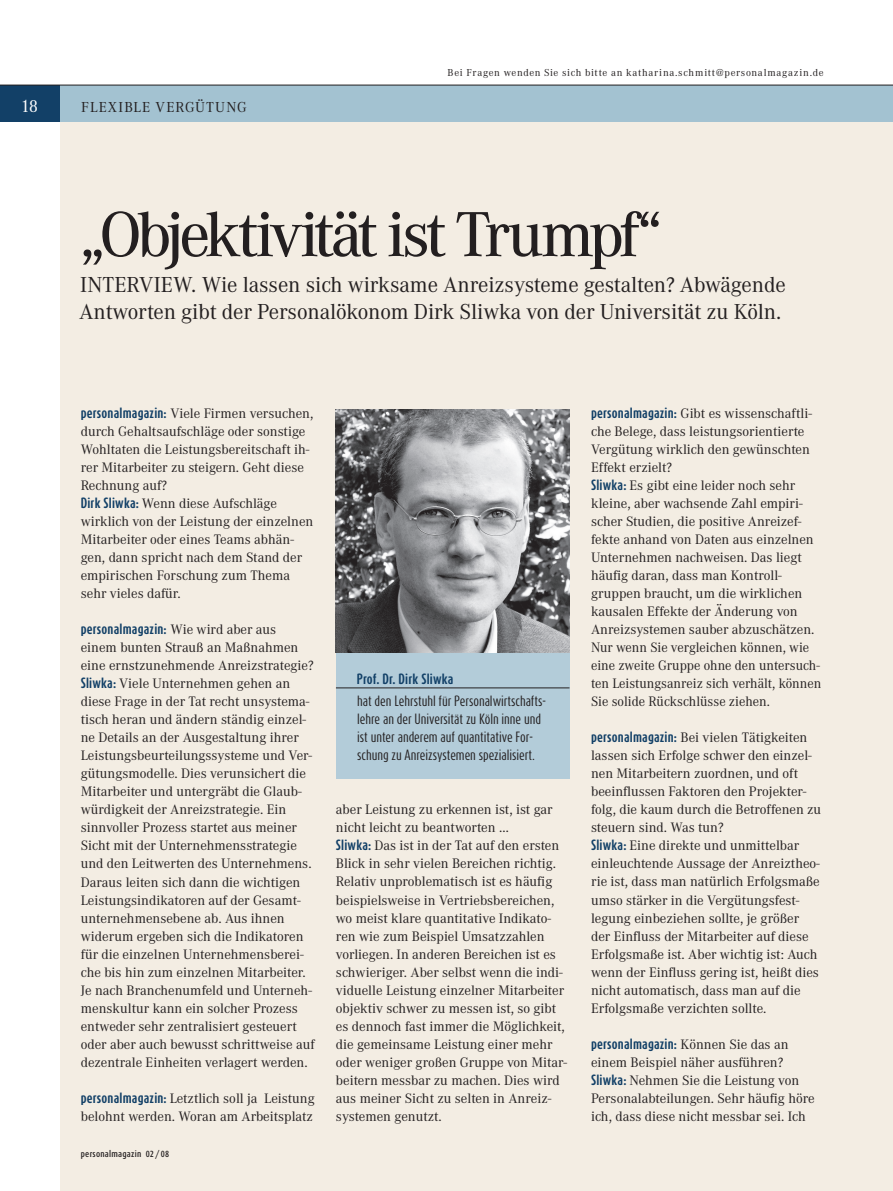
<style>
.page{position:relative;width:893px;height:1191px;background:#fff}
.page>*{position:absolute;margin:0;border:0;box-sizing:border-box;transform-origin:0 0}
.t1{font:500 66px "Corporate A";letter-spacing:-.07em;color:#231f20}
.t2{font:22.5px/27px "Corporate A";letter-spacing:-.005em;color:#231f20}
.t3{font:18px "Corporate A";color:#fff}
.t4{font:15px "Corporate A";letter-spacing:.07em;color:#231f20}
.t5{font:14.25px/18px "Corporate A";color:#231f20}
.t6{font:12.3px/18px "Dax Compact";letter-spacing:-.005em;color:#231f20}
.t7{font:700 12.3px "Dax Compact";letter-spacing:.015em;color:#124067}
.t8{font:10.5px "Corporate A";letter-spacing:.065em;color:#231f20}
.t9{font:500 9px "Dax Condensed";letter-spacing:.025em;color:#231f20}
.s1{font-family:"Dax Compact";font-weight:700;font-size:12.3px;color:#124067}
.s2{font-family:"Corporate A";font-weight:400;font-size:14.25px;color:#231f20}
</style>
<div class="page">
<div style="left:60px;top:121px;width:833px;height:1070px;background:#f3ede3"></div>
<div style="left:336px;top:409px;width:234px;height:369px;background:#b3ccd9"></div>
<img style="left:336px;top:409px;width:234px;height:243px">
<hr style="left:336px;top:687px;width:233px;height:1px;background:#231f20">
<div style="left:0;top:85px;width:893px;height:36px;background:#a3c2d1"></div>
<div style="left:0;top:85px;width:60px;height:36px;background:#124067"></div>
<hr style="left:0;top:85px;width:893px;height:1px;background:#231f20">
<p class="t3" style="left:21px;top:96px;width:19px">18</p>
<p class="t4" style="left:81px;top:99px;width:167px">FLEXIBLE VERGÜTUNG</p>
<p class="t8" style="left:448px;top:67px;width:377px">Bei Fragen wenden Sie sich bitte an katharina.schmitt@personalmagazin.de</p>
<h1 class="t1" style="left:79px;top:198px;width:585px">„Objektivität ist Trumpf“</h1>
<h2 class="t2" style="left:79px;top:272px;width:708px">INTERVIEW. Wie lassen sich wirksame Anreizsysteme gestalten? Abwägende<br>Antworten gibt der Personalökonom Dirk Sliwka von der Universität zu Köln.</h2>
<p class="t5" style="left:81px;top:405px;width:234px"><span class="s1">personalmagazin:</span> Viele Firmen versuchen, durch Gehaltsaufschläge oder sonstige Wohltaten die Leistungsbereitschaft ih&shy;rer Mitarbeiter zu steigern. Geht diese Rechnung auf?<br><span class="s1">Dirk Sliwka:</span> Wenn diese Aufschläge wirklich von der Leistung der einzelnen Mitarbeiter oder eines Teams abhän&shy;gen, dann spricht nach dem Stand der empirischen Forschung zum Thema sehr vieles dafür.</p>
<p class="t7" style="left:81px;top:621px;width:197px">personalmagazin: <span class="s2">Wie wird aber aus</span></p>
<p class="t5" style="left:81px;top:639px;width:235px">einem bunten Strauß an Maßnahmen eine ernstzunehmende Anreizstrategie?<br><span class="s1">Sliwka:</span> Viele Unternehmen gehen an diese Frage in der Tat recht unsystema&shy;tisch heran und ändern ständig einzel&shy;ne Details an der Ausgestaltung ihrer Leistungsbeurteilungssysteme und Ver&shy;gütungsmodelle. Dies verunsichert die Mitarbeiter und untergräbt die Glaub&shy;würdigkeit der Anreizstrategie. Ein sinnvoller Prozess startet aus meiner Sicht mit der Unternehmensstrategie und den Leitwerten des Unternehmens.<br>Daraus leiten sich dann die wichtigen Leistungsindikatoren auf der Gesamt&shy;unternehmensebene ab. Aus ihnen widerum ergeben sich die Indikatoren für die einzelnen Unternehmensberei&shy;che bis hin zum einzelnen Mitarbeiter.<br>Je nach Branchenumfeld und Unterneh&shy;menskultur kann ein solcher Prozess entweder sehr zentralisiert gesteuert oder aber auch bewusst schrittweise auf dezentrale Einheiten verlagert werden.</p>
<p class="t5" style="left:81px;top:1089px;width:235px"><span class="s1">personalmagazin:</span> Letztlich soll ja Leistung belohnt werden. Woran am Arbeitsplatz</p>
<p class="t9" style="left:81px;top:1148px;width:90px">personalmagazin 02 / 08</p>
<p class="t7" style="left:357px;top:671px;width:98px">Prof. Dr. Dirk Sliwka</p>
<p class="t6" style="left:357px;top:692px;width:191px">hat den Lehrstuhl für Personalwirtschafts&shy;lehre an der Universität zu Köln inne und ist unter anderem auf quantitative For&shy;schung zu Anreizsystemen spezialisiert.</p>
<p class="t5" style="left:336px;top:801px;width:233px">aber Leistung zu erkennen ist, ist gar nicht leicht zu beantworten …<br><span class="s1">Sliwka:</span> Das ist in der Tat auf den ersten Blick in sehr vielen Bereichen richtig.<br>Relativ unproblematisch ist es häufig beispielsweise in Vertriebsbereichen, wo meist klare quantitative Indikato&shy;ren wie zum Beispiel Umsatzzahlen vorliegen. In anderen Bereichen ist es schwieriger. Aber selbst wenn die indi&shy;viduelle Leistung einzelner Mitarbeiter objektiv schwer zu messen ist, so gibt es dennoch fast immer die Möglichkeit, die gemeinsame Leistung einer mehr oder weniger großen Gruppe von Mitar&shy;beitern messbar zu machen. Dies wird aus meiner Sicht zu selten in Anreiz&shy;systemen genutzt.</p>
<p class="t5" style="left:591px;top:405px;width:232px"><span class="s1">personalmagazin:</span> Gibt es wissenschaftli&shy;che Belege, dass leistungsorientierte Vergütung wirklich den gewünschten Effekt erzielt?<br><span class="s1">Sliwka:</span> Es gibt eine leider noch sehr kleine, aber wachsende Zahl empiri&shy;scher Studien, die positive Anreizef&shy;fekte anhand von Daten aus einzelnen Unternehmen nachweisen. Das liegt häufig daran, dass man Kontroll&shy;gruppen braucht, um die wirklichen kausalen Effekte der Änderung von Anreizsystemen sauber abzuschätzen.<br>Nur wenn Sie vergleichen können, wie eine zweite Gruppe ohne den untersuch&shy;ten Leistungsanreiz sich verhält, können Sie solide Rückschlüsse ziehen.</p>
<p class="t5" style="left:591px;top:729px;width:232px"><span class="s1">personalmagazin:</span> Bei vielen Tätigkeiten lassen sich Erfolge schwer den einzel&shy;nen Mitarbeitern zuordnen, und oft beeinflussen Faktoren den Projekter&shy;folg, die kaum durch die Betroffenen zu steuern sind. Was tun?<br><span class="s1">Sliwka:</span> Eine direkte und unmittelbar einleuchtende Aussage der Anreiztheo&shy;rie ist, dass man natürlich Erfolgsmaße umso stärker in die Vergütungsfest&shy;legung einbeziehen sollte, je größer der Einfluss der Mitarbeiter auf diese Erfolgsmaße ist. Aber wichtig ist: Auch wenn der Einfluss gering ist, heißt dies nicht automatisch, dass man auf die Erfolgsmaße verzichten sollte.</p>
<p class="t7" style="left:591px;top:1035px;width:199px">personalmagazin: <span class="s2">Können Sie das an</span></p>
<p class="t5" style="left:591px;top:1053px;width:225px">einem Beispiel näher ausführen?<br><span class="s1">Sliwka:</span> Nehmen Sie die Leistung von Personalabteilungen. Sehr häufig höre ich, dass diese nicht messbar sei. Ich</p>
</div>
